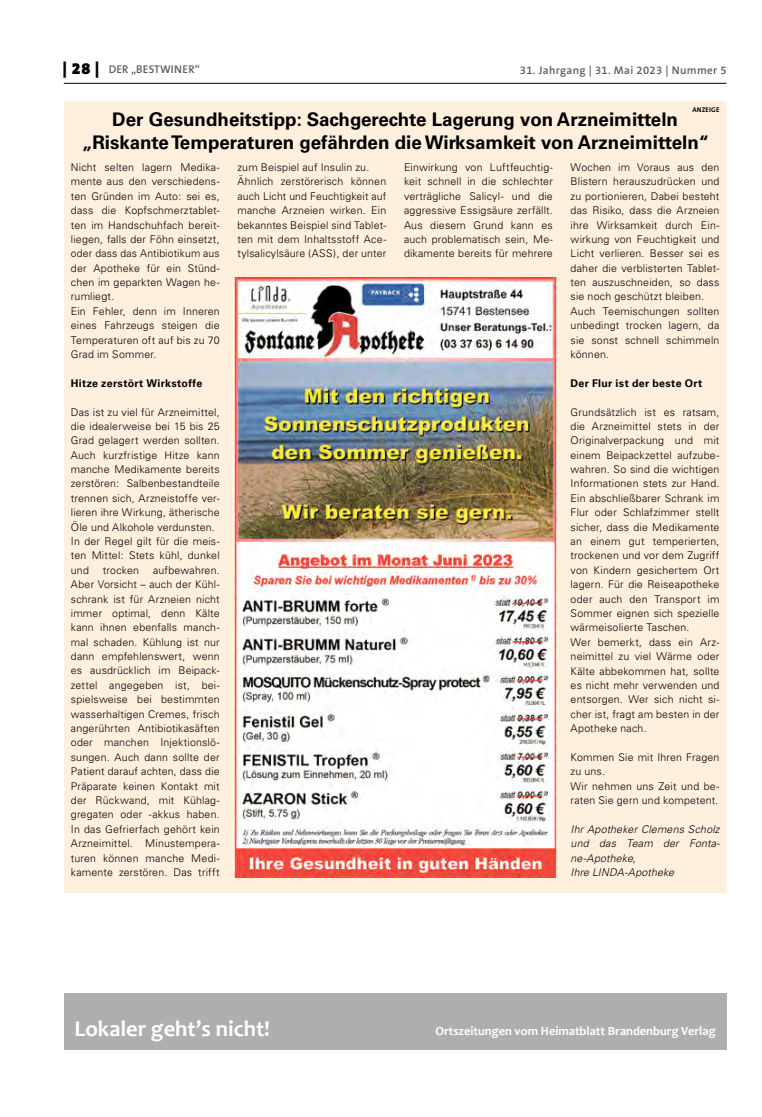
<style>
.page{position:relative;width:762px;height:1117px;background:#fff}
.page>*{position:absolute;margin:0;border:0;box-sizing:border-box;transform-origin:0 0}
.t1{font:700 22.5px "Candara";color:#fff}
.t2{font:700 18.75px/23.5px "Univers";color:#000;text-align:center}
.t3{font:700 12.5px "Candara";color:#fff}
.t4{font:600 11.25px "The Sans B W6";letter-spacing:.03em;color:#615c58}
.t5{font:300 10.62px/14.4px "Univers";letter-spacing:.015em;color:#000}
.t6{font:italic 300 10.62px/14.4px "Univers";letter-spacing:.015em;color:#000}
.t7{font:700 10.62px "Univers";letter-spacing:.03em;color:#000}
.t8{font:700 6.88px "The Sans B W7";letter-spacing:.025em;color:#000}
.s1{font-family:"The Serif B W9";font-weight:900;font-size:16.25px;color:#000}
</style>
<div class="page">
<hr style="left:64px;top:83px;width:662px;height:1px;background:#000">
<div style="left:64px;top:101px;width:662px;height:791px;background:#ffefdd"></div>
<img style="left:234px;top:277px;width:323px;height:600px">
<div style="left:64px;top:992px;width:662px;height:57px;background:#b0aead"></div>
<p class="t4" style="left:63px;top:62px;width:139px"><span class="s1">| 28 |</span> Der „Bestwiner“</p>
<p class="t4" style="left:520px;top:62px;width:208px">31. Jahrgang | 31. Mai 2023 | Nummer 5</p>
<h2 class="t2" style="left:82px;top:108px;width:629px">Der Gesundheitstipp: Sachgerechte Lagerung von Arzneimitteln „Riskante Temperaturen gefährden die Wirksamkeit von Arzneimitteln“</h2>
<p class="t5" style="left:71px;top:160px;width:150px">Nicht selten lagern Medika&shy;mente aus den verschiedens&shy;ten Gründen im Auto: sei es, dass die Kopfschmerztablet&shy;ten im Handschuhfach bereit&shy;liegen, falls der Föhn einsetzt, oder dass das Antibiotikum aus der Apotheke für ein Stünd&shy;chen im geparkten Wagen he&shy;rumliegt.<br>Ein Fehler, denn im Inneren eines Fahrzeugs steigen die<br>Temperaturen oft auf bis zu 70<br>Grad im Sommer.</p>
<p class="t7" style="left:71px;top:376px;width:133px">Hitze zerstört Wirkstoffe</p>
<p class="t5" style="left:71px;top:404px;width:150px">Das ist zu viel für Arzneimittel, die idealerweise bei 15 bis 25<br>Grad gelagert werden sollten.<br>Auch kurzfristige Hitze kann manche Medikamente bereits zerstören: Salbenbestandteile trennen sich, Arzneistoffe ver&shy;lieren ihre Wirkung, ätherische<br>Öle und Alkohole verdunsten.<br>In der Regel gilt für die meis&shy;ten Mittel: Stets kühl, dunkel und</p>
<p class="t8" style="left:692px;top:105px;width:29px">ANZEIGE</p>
<p class="t5" style="left:237px;top:160px;width:150px">zum Beispiel auf Insulin zu.<br>Ähnlich zerstörerisch können auch Licht und Feuchtigkeit auf manche Arzneien wirken. Ein bekanntes Beispiel sind Tablet&shy;ten mit dem Inhaltsstoff Ace&shy;tylsalicylsäure (ASS), der unter</p>
<p class="t5" style="left:404px;top:160px;width:150px;text-align:justify">Einwirkung von Luftfeuchtig&shy;keit schnell in die schlechter verträgliche Salicyl- und die aggressive Essigsäure zerfällt.<br>Aus diesem Grund kann es auch problematisch sein, Me&shy;dikamente bereits für mehrere</p>
<p class="t5" style="left:570px;top:160px;width:150px">Wochen im Voraus aus den<br>Blistern herauszudrücken und zu portionieren, Dabei besteht das Risiko, dass die Arzneien ihre Wirksamkeit durch Ein&shy;wirkung von Feuchtigkeit und<br>Licht verlieren. Besser sei es daher die verblisterten Tablet&shy;ten auszuschneiden, so dass sie noch geschützt bleiben.<br>Auch Teemischungen sollten unbedingt trocken lagern, da sie sonst schnell schimmeln können.</p>
<p class="t7" style="left:570px;top:377px;width:133px">Der Flur ist der beste Ort</p>
<p class="t5" style="left:570px;top:404px;width:150px">Grundsätzlich ist es ratsam, die Arzneimittel stets in der<br>Originalverpackung und mit einem Beipackzettel aufzube&shy;wahren. So sind die wichtigen<br>Informationen stets zur Hand.<br>Ein abschließbarer Schrank im<br>Flur oder Schlafzimmer stellt sicher, dass die Medikamente an einem gut temperierten, trockenen und vor dem Zugriff von Kindern gesichertem Ort lagern. Für die Reiseapotheke oder auch den Transport im<br>Sommer eignen sich spezielle wärmeisolierte Taschen.<br>Wer bemerkt, dass ein Arz&shy;neimittel zu viel Wärme oder<br>Kälte abbekommen hat, sollte es nicht mehr verwenden und entsorgen. Wer sich nicht si&shy;cher ist, fragt am besten in der<br>Apotheke nach.</p>
<p class="t5" style="left:570px;top:749px;width:150px">Kommen Sie mit Ihren Fragen zu uns.<br>Wir nehmen uns Zeit und be&shy;raten Sie gern und kompetent.</p>
<p class="t6" style="left:570px;top:821px;width:151px">Ihr Apotheker Clemens Scholz und das Team der Fonta&shy;ne-Apotheke,<br>Ihre LINDA-Apotheke</p>
<p class="t5" style="left:71px;top:562px;width:150px;text-align:justify;text-indent:82px">aufbewahren.<br>Aber Vorsicht – auch der Kühl&shy;schrank ist für Arzneien nicht immer optimal, denn Kälte kann ihnen ebenfalls manch&shy;mal schaden. Kühlung ist nur dann empfehlenswert, wenn es ausdrücklich im Beipack&shy;zettel angegeben ist, bei&shy;spielsweise bei bestimmten wasserhaltigen Cremes, frisch angerührten Antibiotikasäften oder manchen Injektionslö&shy;sungen. Auch dann sollte der Patient darauf achten, dass die Präparate keinen Kontakt mit der Rückwand, mit Kühlag&shy;gregaten oder -akkus haben.<br>In das Gefrierfach gehört kein Arzneimittel. Minustempera&shy;turen können manche Medi&shy;kamente zerstören. Das trifft</p>
<p class="t5" style="left:103px;top:562px;width:38px">trocken</p>
<h1 class="t1" style="left:74px;top:1014px;width:197px">Lokaler geht’s nicht!</h1>
<p class="t3" style="left:435px;top:1022px;width:282px">Ortszeitungen vom Heimatblatt Brandenburg Verlag</p>
</div>
